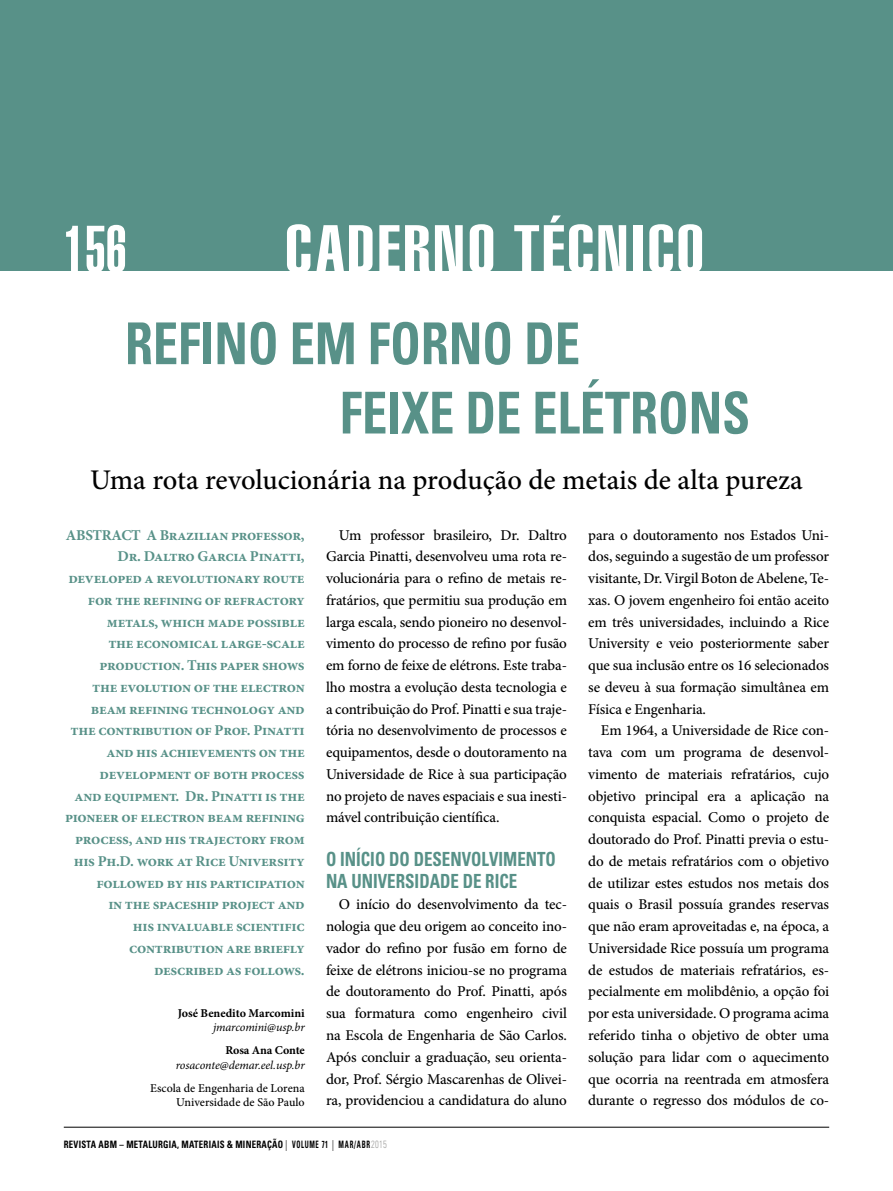
<style>
.page{position:relative;width:893px;height:1191px;background:#fff}
.page>*{position:absolute;margin:0;border:0;box-sizing:border-box;transform-origin:0 0}
.t1{font:900 extra-condensed 65.1px "Swiss 911 BT";letter-spacing:.03em;color:#fff;scale:1.3 1}
.t2{font:900 extra-condensed 63.6px "Swiss 911 BT";color:#fff}
.t3{font:700 condensed 57.75px/69.3px "Univers";color:#589188;scale:.87 1}
.t4{font:500 28.5px "Minion Pro";color:#000}
.t5{font:700 condensed 19.5px/21.8px "Univers";color:#589188;scale:.87 1}
.t6{font:500 15px/21.8px "Minion Pro";letter-spacing:-.01em;color:#000;text-align:justify}
.t7{font:700 15px/21.8px "Minion Pro";letter-spacing:-.02em;color:#589188;text-align:right}
.t8{font:500 12px/14.4px "Minion Pro";color:#000;text-align:right}
.t9{font:italic 12px "Minion Pro";letter-spacing:-.01em;color:#000}
.t10{font:700 12px "Minion Pro";letter-spacing:-.01em;color:#000}
.t11{font:700 condensed 10.2px "Univers";letter-spacing:.03em;color:#000;scale:.86 1}
.s1{font-size:15.15px}
.s2{font-weight:300;font-size:10.5px;color:#9d9d9c}
</style>
<div class="page">
<hr style="left:64px;top:1127px;width:765px;height:1px;background:#000">
<div style="left:0;top:0;width:893px;height:270px;background:#589188"></div>
<h2 class="t2" style="left:64px;top:214px;width:64px">156</h2>
<h1 class="t1" style="left:285px;top:214px;width:324px">CADERNO TÉCNICO</h1>
<h3 class="t3" style="left:340px;top:308px;width:473px;text-indent:-215px">REFINO EM FORNO DE<br>FEIXE DE ELÉTRONS</h3>
<h3 class="t4" style="left:90px;top:460px;width:714px">Uma rota revolucionária na produção de metais de alta pureza</h3>
<p class="t7" style="left:65px;top:523px;width:241px">ABSTRACT A Brazilian professor,<br>Dr. Daltro Garcia Pinatti, developed a revolutionary route for the refining of refractory metals, which made possible<br>the economical large-scale production. This paper shows<br>the evolution of the electron beam refining technology and the contribution of Prof. Pinatti and his achievements on the development of both process<br>and equipment. Dr. Pinatti is the pioneer of electron beam refining process, and his trajectory from his Ph.D. work at Rice University followed by his participation<br>in the spaceship project and<br>his invaluable scientific contribution are briefly described as follows.</p>
<p class="t6" style="left:326px;top:524px;width:242px;text-indent:13px">Um professor brasileiro, Dr. Daltro Garcia Pinatti, desenvolveu uma rota re&shy;volucionária para o refino de metais re&shy;fratários, que permitiu sua produção em larga escala, sendo pioneiro no desenvol&shy;vimento do processo de refino por fusão em forno de feixe de elétrons. Este traba&shy;lho mostra a evolução desta tecnologia e a contribuição do Prof. Pinatti e sua traje&shy;tória no desenvolvimento de processos e equipamentos, desde o doutoramento na Universidade de Rice à sua participação no projeto de naves espaciais e sua inesti&shy;mável contribuição científica.</p>
<h3 class="t5" style="left:326px;top:847px;width:266px">O INÍCIO DO DESENVOLVIMENTO<br>NA UNIVERSIDADE DE RICE</h3>
<p class="t6" style="left:326px;top:893px;width:242px;text-indent:13px">O início do desenvolvimento da tec&shy;nologia que deu origem ao conceito ino&shy;vador do refino por fusão em forno de feixe de elétrons iniciou-se no programa de doutoramento do Prof. Pinatti, após sua formatura como engenheiro civil na Escola de Engenharia de São Carlos.<br>Após concluir a graduação, seu orienta&shy;dor, Prof. Sérgio Mascarenhas de Olivei&shy;ra, providenciou a candidatura do aluno</p>
<p class="t10" style="left:178px;top:1004px;width:129px">José Benedito Marcomini</p>
<p class="t9" style="left:213px;top:1019px;width:93px">jmarcomini@usp.br</p>
<p class="t10" style="left:226px;top:1042px;width:81px">Rosa Ana Conte</p>
<p class="t9" style="left:176px;top:1056px;width:131px">rosaconte@demar.eel.usp.br</p>
<p class="t8" style="left:150px;top:1080px;width:156px">Escola de Engenharia de Lorena<br>Universidade de São Paulo</p>
<p class="t11" style="left:64px;top:1138px;width:377px">REVISTA ABM – METALURGIA, MATERIAIS &amp; MINERAÇÃO <span class="s1">|</span> VOLUME 71 <span class="s1">|</span> MAR/ABR<span class="s2">2015</span></p>
<p class="t6" style="left:588px;top:524px;width:242px">para o doutoramento nos Estados Uni&shy;dos, seguindo a sugestão de um professor visitante, Dr. Virgil Boton de Abelene, Te&shy;xas. O jovem engenheiro foi então aceito em três universidades, incluindo a Rice University e veio posteriormente saber que sua inclusão entre os 16 selecionados se deveu à sua formação simultânea em Física e Engenharia.</p>
<p class="t6" style="left:588px;top:719px;width:242px;text-indent:13px">Em 1964, a Universidade de Rice con&shy;tava com um programa de desenvol&shy;vimento de materiais refratários, cujo objetivo principal era a aplicação na conquista espacial. Como o projeto de doutorado do Prof. Pinatti previa o estu&shy;do de metais refratários com o objetivo de utilizar estes estudos nos metais dos quais o Brasil possuía grandes reservas que não eram aproveitadas e, na época, a Universidade Rice possuía um programa de estudos de materiais refratários, es&shy;pecialmente em molibdênio, a opção foi por esta universidade. O programa acima referido tinha o objetivo de obter uma solução para lidar com o aquecimento que ocorria na reentrada em atmosfera durante o regresso dos módulos de co-</p>
</div>
